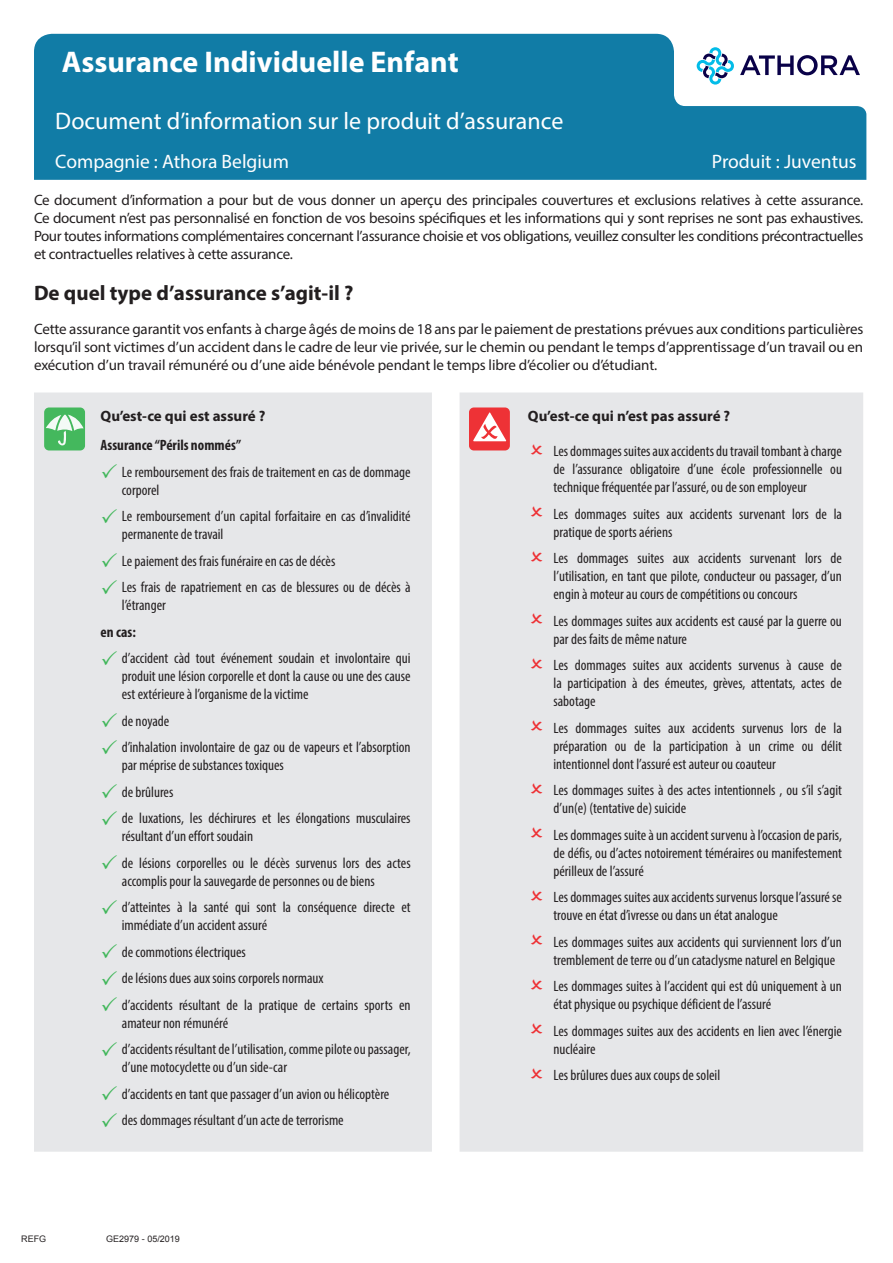
<style>
.page{position:relative;width:893px;height:1263px;background:#fff}
.page>*{position:absolute;margin:0;border:0;box-sizing:border-box;transform-origin:0 0}
.Produit{font:700 30px "Myriad Pro";color:#fff}
.t1{font:24px "Myriad Pro";color:#fff}
.t2{font:700 21px "Myriad Pro";color:#231f20}
.t3{font:19.5px "Myriad Pro";color:#fff}
.Non_Assuré{font:condensed 15px/18px "Myriad Pro";color:#231f20}
.Assuré{font:condensed 15px/18px "Myriad Pro";color:#231f20}
.t4{font:15px/18px "Myriad Pro";letter-spacing:-.02em;color:#231f20;text-align:justify}
.t5{font:700 15px "Myriad Pro";color:#231f20}
.Assuré-2{font:700 condensed 15px "Myriad Pro";color:#231f20}
.ref_doc{font:9px "Arial";color:#231f20}
</style>
<div class="page">
<svg style="left:34px;top:34px;width:832px;height:146px;background:#2185ac"></svg>
<svg style="left:697px;top:47px;width:163px;height:37px"></svg>
<div style="left:34px;top:392px;width:829px;height:760px;background:#e6e7e9"></div>
<div style="left:44px;top:407px;width:41px;height:43px;background:#44b85d;border-radius:5px"></div>
<svg style="left:46px;top:414px;width:38px;height:32px"></svg>
<div style="left:469px;top:407px;width:41px;height:43px;background:#ee3236;border-radius:5px"></div>
<svg style="left:473px;top:412px;width:34px;height:29px"></svg>
<svg style="left:102px;top:463px;width:15px;height:15px"></svg>
<svg style="left:102px;top:508px;width:15px;height:15px"></svg>
<svg style="left:102px;top:552px;width:15px;height:15px"></svg>
<svg style="left:102px;top:579px;width:15px;height:15px"></svg>
<svg style="left:102px;top:650px;width:15px;height:15px"></svg>
<svg style="left:102px;top:713px;width:15px;height:14px"></svg>
<svg style="left:102px;top:739px;width:15px;height:15px"></svg>
<svg style="left:102px;top:784px;width:15px;height:14px"></svg>
<svg style="left:102px;top:810px;width:15px;height:15px"></svg>
<svg style="left:102px;top:855px;width:15px;height:14px"></svg>
<svg style="left:102px;top:899px;width:15px;height:15px"></svg>
<svg style="left:102px;top:944px;width:15px;height:14px"></svg>
<svg style="left:102px;top:970px;width:15px;height:15px"></svg>
<svg style="left:102px;top:997px;width:15px;height:14px"></svg>
<svg style="left:102px;top:1041px;width:15px;height:15px"></svg>
<svg style="left:102px;top:1086px;width:15px;height:14px"></svg>
<svg style="left:102px;top:1112px;width:15px;height:15px"></svg>
<svg style="left:531px;top:444px;width:11px;height:10px"></svg>
<svg style="left:531px;top:506px;width:11px;height:10px"></svg>
<svg style="left:531px;top:551px;width:11px;height:10px"></svg>
<svg style="left:531px;top:613px;width:11px;height:10px"></svg>
<svg style="left:531px;top:658px;width:11px;height:10px"></svg>
<svg style="left:531px;top:720px;width:11px;height:10px"></svg>
<svg style="left:531px;top:783px;width:11px;height:10px"></svg>
<svg style="left:531px;top:827px;width:11px;height:10px"></svg>
<svg style="left:531px;top:890px;width:11px;height:10px"></svg>
<svg style="left:531px;top:934px;width:11px;height:10px"></svg>
<svg style="left:531px;top:979px;width:11px;height:10px"></svg>
<svg style="left:531px;top:1023px;width:11px;height:11px"></svg>
<svg style="left:531px;top:1068px;width:11px;height:10px"></svg>
<p class="Produit" style="left:62px;top:42px;width:398px">Assurance Individuelle Enfant</p>
<p class="t1" style="left:55px;top:106px;width:510px">Document d’information sur le produit d’assurance</p>
<p class="t3" style="left:55px;top:149px;width:235px">Compagnie : Athora Belgium</p>
<p class="t3" style="left:712px;top:149px;width:146px">Produit : Juventus</p>
<p class="t4" style="left:34px;top:190px;width:831px">Ce document d’information a pour but de vous donner un aperçu des principales couvertures et exclusions relatives à cette assurance.<br>Ce document n’est pas personnalisé en fonction de vos besoins spécifiques et les informations qui y sont reprises ne sont pas exhaustives.<br>Pour toutes informations complémentaires concernant l’assurance choisie et vos obligations, veuillez consulter les conditions précontractuelles et contractuelles relatives à cette assurance.</p>
<p class="t2" style="left:34px;top:279px;width:321px">De quel type d’assurance s’agit-il ?</p>
<p class="t4" style="left:34px;top:320px;width:831px">Cette assurance garantit vos enfants à charge âgés de moins de 18 ans par le paiement de prestations prévues aux conditions particulières lorsqu’il sont victimes d’un accident dans le cadre de leur vie privée, sur le chemin ou pendant le temps d’apprentissage d’un travail ou en exécution d’un travail rémunéré ou d’une aide bénévole pendant le temps libre d’écolier ou d’étudiant.</p>
<p class="t5" style="left:101px;top:406px;width:166px">Qu’est-ce qui est assuré ?</p>
<p class="t5" style="left:528px;top:406px;width:204px">Qu’est-ce qui n’est pas assuré ?</p>
<p class="Assuré-2" style="left:101px;top:436px;width:142px">Assurance “Périls nommés”</p>
<p class="Assuré" style="left:122px;top:462px;width:290px">Le remboursement des frais de traitement en cas de dommage corporel</p>
<p class="Assuré" style="left:122px;top:507px;width:290px">Le remboursement d’un capital forfaitaire en cas d’invalidité permanente de travail</p>
<p class="Assuré" style="left:122px;top:551px;width:215px">Le paiement des frais funéraire en cas de décès</p>
<p class="Assuré" style="left:122px;top:578px;width:290px">Les frais de rapatriement en cas de blessures ou de décès à l’étranger</p>
<p class="Assuré-2" style="left:101px;top:622px;width:37px">en cas:</p>
<p class="Assuré" style="left:122px;top:649px;width:290px;text-align:justify">d’accident càd tout événement soudain et involontaire qui produit une lésion corporelle et dont la cause ou une des cause est extérieure à l’organisme de la victime</p>
<p class="Assuré" style="left:122px;top:711px;width:49px">de noyade</p>
<p class="Assuré" style="left:122px;top:738px;width:290px">d’inhalation involontaire de gaz ou de vapeurs et l’absorption par méprise de substances toxiques</p>
<p class="Assuré" style="left:122px;top:782px;width:53px">de brûlures</p>
<p class="Assuré" style="left:122px;top:809px;width:290px">de luxations, les déchirures et les élongations musculaires résultant d’un effort soudain</p>
<p class="Assuré" style="left:122px;top:853px;width:290px">de lésions corporelles ou le décès survenus lors des actes accomplis pour la sauvegarde de personnes ou de biens</p>
<p class="Assuré" style="left:122px;top:898px;width:290px">d’atteintes à la santé qui sont la conséquence directe et immédiate d’un accident assuré</p>
<p class="Assuré" style="left:122px;top:942px;width:125px">de commotions électriques</p>
<p class="Assuré" style="left:122px;top:969px;width:203px">de lésions dues aux soins corporels normaux</p>
<p class="Assuré" style="left:122px;top:995px;width:290px">d’accidents résultant de la pratique de certains sports en amateur non rémunéré</p>
<p class="Assuré" style="left:122px;top:1040px;width:290px">d’accidents résultant de l’utilisation, comme pilote ou passager, d’une motocyclette ou d’un side-car</p>
<p class="Assuré" style="left:122px;top:1084px;width:269px">d’accidents en tant que passager d’un avion ou hélicoptère</p>
<p class="Assuré" style="left:122px;top:1111px;width:223px">des dommages résultant d’un acte de terrorisme</p>
<p class="Non_Assuré" style="left:553px;top:442px;width:290px;text-align:justify">Les dommages suites aux accidents du travail tombant à charge de l’assurance obligatoire d’une école professionnelle ou technique fréquentée par l’assuré, ou de son employeur</p>
<p class="Non_Assuré" style="left:553px;top:504px;width:290px">Les dommages suites aux accidents survenant lors de la pratique de sports aériens</p>
<p class="Non_Assuré" style="left:553px;top:549px;width:290px;text-align:justify">Les dommages suites aux accidents survenant lors de l’utilisation, en tant que pilote, conducteur ou passager, d’un engin à moteur au cours de compétitions ou concours</p>
<p class="Non_Assuré" style="left:553px;top:611px;width:290px">Les dommages suites aux accidents est causé par la guerre ou par des faits de même nature</p>
<p class="Non_Assuré" style="left:553px;top:656px;width:290px;text-align:justify">Les dommages suites aux accidents survenus à cause de la participation à des émeutes, grèves, attentats, actes de sabotage</p>
<p class="Non_Assuré" style="left:553px;top:718px;width:290px;text-align:justify">Les dommages suites aux accidents survenus lors de la préparation ou de la participation à un crime ou délit intentionnel dont l’assuré est auteur ou coauteur</p>
<p class="Non_Assuré" style="left:553px;top:781px;width:290px">Les dommages suites à des actes intentionnels , ou s’il s’agit d’un(e) (tentative de) suicide</p>
<p class="Non_Assuré" style="left:553px;top:825px;width:290px;text-align:justify">Les dommages suite à un accident survenu à l’occasion de paris, de défis, ou d’actes notoirement téméraires ou manifestement périlleux de l’assuré</p>
<p class="Non_Assuré" style="left:553px;top:888px;width:290px">Les dommages suites aux accidents survenus lorsque l’assuré se trouve en état d’ivresse ou dans un état analogue</p>
<p class="Non_Assuré" style="left:553px;top:932px;width:290px">Les dommages suites aux accidents qui surviennent lors d’un tremblement de terre ou d’un cataclysme naturel en Belgique</p>
<p class="Non_Assuré" style="left:553px;top:977px;width:290px">Les dommages suites à l’accident qui est dû uniquement à un état physique ou psychique déficient de l’assuré</p>
<p class="Non_Assuré" style="left:553px;top:1021px;width:290px">Les dommages suites aux des accidents en lien avec l’énergie nucléaire</p>
<p class="Non_Assuré" style="left:553px;top:1066px;width:168px">Les brûlures dues aux coups de soleil</p>
<p class="ref_doc" style="left:21px;top:1233px;width:27px">REFG</p>
<p class="ref_doc" style="left:106px;top:1233px;width:75px">GE2979 - 05/2019</p>
</div>
